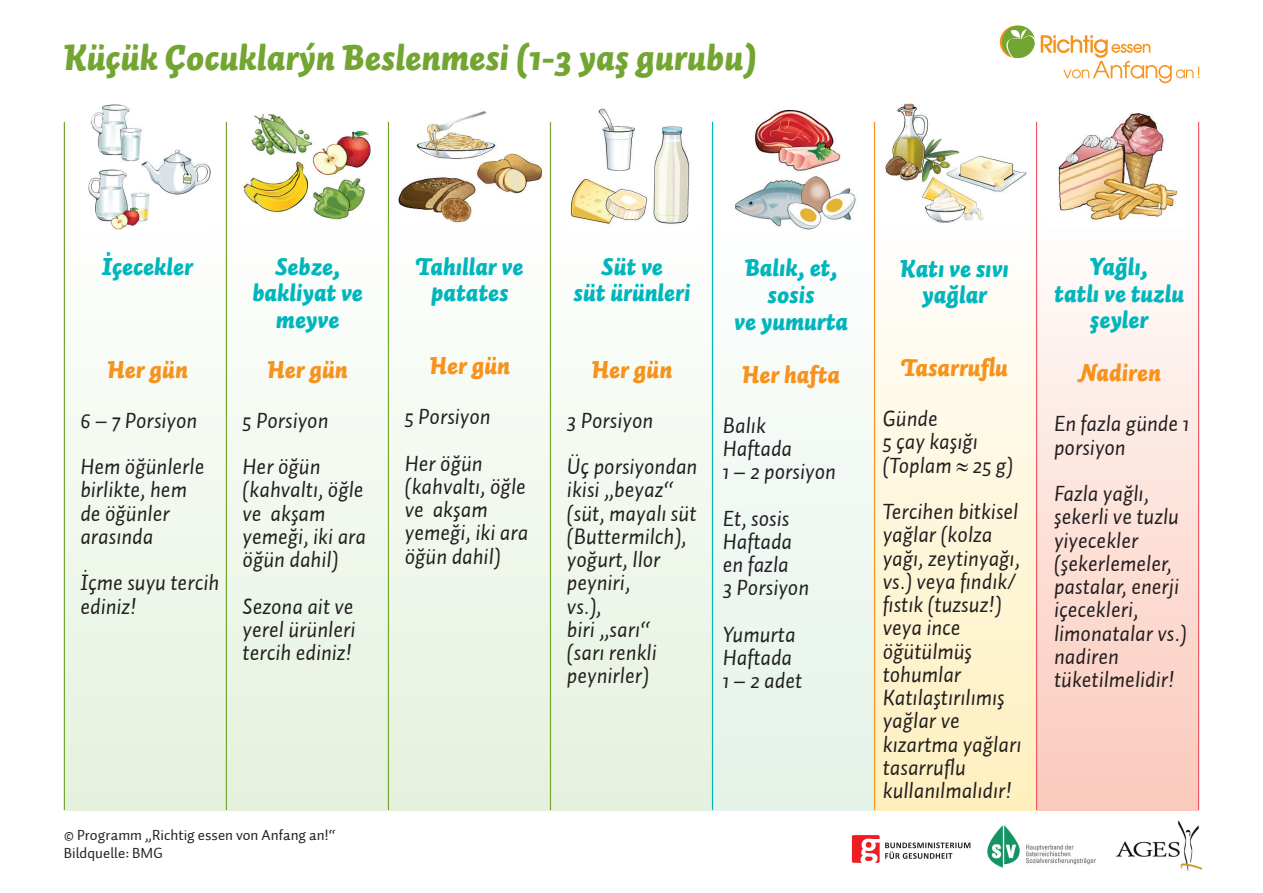
<style>
.page{position:relative;width:1263px;height:893px;background:#fff}
.page>*{position:absolute;margin:0;border:0;box-sizing:border-box;transform-origin:0 0}
.Headline_grün{font:italic 900 36px "Auto 2";color:#73a532}
.Tabelle_HL_blau{font:italic 900 24.15px/26.5px "Auto 2";color:#00b6bc;text-align:center}
.Tabelle_HL_orange{font:italic 900 24.15px "Auto 2";color:#f7931d}
.copy_tabelle{font:italic 22.5px/23.2px "Auto 1";color:#231f20}
.quelle{font:15px "Auto 1";color:#231f20}
</style>
<div class="page">
<svg style="left:999px;top:25px;width:200px;height:58px"></svg>
<img style="left:987px;top:825px;width:108px;height:42px">
<img style="left:1117px;top:820px;width:85px;height:51px">
<svg style="left:851px;top:834px;width:29px;height:29px"></svg>
<svg style="left:852px;top:835px;width:118px;height:28px"></svg>
<div style="left:1037px;top:213px;width:161px;height:597px;background:linear-gradient(to bottom,#fefefd,#fbc8ba)"></div>
<div style="left:64px;top:213px;width:649px;height:597px;background:linear-gradient(to bottom,#feffff,#e4f1dd)"></div>
<div style="left:713px;top:213px;width:161px;height:597px;background:#f0f8f3"></div>
<div style="left:875px;top:213px;width:161px;height:597px;background:linear-gradient(to bottom,#fefefe,#feefbd)"></div>
<hr style="left:226px;top:122px;width:1px;height:688px;background:#73a532">
<hr style="left:64px;top:122px;width:1px;height:688px;background:#73a532">
<hr style="left:388px;top:122px;width:1px;height:688px;background:#73a532">
<hr style="left:550px;top:122px;width:1px;height:688px;background:#73a532">
<hr style="left:712px;top:122px;width:1px;height:688px;background:#00b6bc">
<hr style="left:874px;top:122px;width:1px;height:688px;background:#f7931d">
<hr style="left:1036px;top:122px;width:1px;height:688px;background:#f05a67">
<hr style="left:1198px;top:122px;width:1px;height:688px;background:#f05a67">
<img style="left:79px;top:104px;width:133px;height:127px">
<img style="left:241px;top:114px;width:133px;height:109px">
<img style="left:395px;top:111px;width:148px;height:117px">
<img style="left:567px;top:108px;width:129px;height:123px">
<img style="left:724px;top:110px;width:140px;height:121px">
<img style="left:882px;top:103px;width:148px;height:123px">
<img style="left:1049px;top:113px;width:138px;height:117px">
<p class="Headline_grün" style="left:64px;top:34px;width:694px">Küçük Çocuklarýn Beslenmesi (1-3 yaş gurubu)</p>
<p class="Tabelle_HL_blau" style="left:102px;top:254px;width:92px">İçecekler</p>
<p class="Tabelle_HL_orange" style="left:108px;top:353px;width:82px">Her gün</p>
<p class="copy_tabelle" style="left:80px;top:397px;width:126px;line-height:46.5px">6 – 7 Porsiyon<br>Hem öğünlerle</p>
<p class="copy_tabelle" style="left:80px;top:478px;width:108px">birlikte, hem de öğünler arasında</p>
<p class="copy_tabelle" style="left:80px;top:571px;width:140px">İçme suyu tercih ediniz!</p>
<p class="Tabelle_HL_blau" style="left:252px;top:254px;width:112px">Sebze, bakliyat ve meyve</p>
<p class="Tabelle_HL_orange" style="left:268px;top:353px;width:82px">Her gün</p>
<p class="copy_tabelle" style="left:243px;top:397px;width:87px;line-height:46.5px">5 Porsiyon<br>Her öğün</p>
<p class="copy_tabelle" style="left:243px;top:478px;width:125px">(kahvaltı, öğle ve akşam yemeği, iki ara öğün dahil)</p>
<p class="copy_tabelle" style="left:243px;top:594px;width:114px;text-align:justify">Sezona ait ve yerel ürünleri tercih ediniz!</p>
<p class="Tabelle_HL_blau" style="left:416px;top:254px;width:109px">Tahıllar ve</p>
<p class="Tabelle_HL_blau" style="left:431px;top:280px;width:79px">patates</p>
<p class="Tabelle_HL_orange" style="left:430px;top:350px;width:82px">Her gün</p>
<p class="copy_tabelle" style="left:405px;top:393px;width:87px;line-height:46.5px">5 Porsiyon<br>Her öğün</p>
<p class="copy_tabelle" style="left:405px;top:475px;width:125px">(kahvaltı, öğle ve akşam yemeği, iki ara öğün dahil)</p>
<p class="Tabelle_HL_blau" style="left:574px;top:254px;width:119px">Süt ve<br>süt ürünleri</p>
<p class="Tabelle_HL_orange" style="left:592px;top:353px;width:82px">Her gün</p>
<p class="copy_tabelle" style="left:567px;top:397px;width:132px;line-height:46.5px">3 Porsiyon<br>Üç porsiyondan</p>
<p class="copy_tabelle" style="left:567px;top:478px;width:131px">ikisi „beyaz“ (süt, mayalı süt (Buttermilch), yoğurt, llor peyniri,</p>
<p class="copy_tabelle" style="left:567px;top:594px;width:85px">vs.),<br>biri „sarı“</p>
<p class="copy_tabelle" style="left:567px;top:641px;width:91px">(sarı renkli</p>
<p class="copy_tabelle" style="left:567px;top:664px;width:84px">peynirler)</p>
<p class="Tabelle_HL_blau" style="left:734px;top:255px;width:115px">Balık, et, sosis<br>ve yumurta</p>
<p class="Tabelle_HL_orange" style="left:742px;top:358px;width:99px">Her hafta</p>
<p class="copy_tabelle" style="left:723px;top:413px;width:115px">Balık<br>Haftada<br>1 – 2 porsiyon</p>
<p class="copy_tabelle" style="left:723px;top:506px;width:68px">Et, sosis</p>
<p class="copy_tabelle" style="left:723px;top:529px;width:88px">Haftada en fazla<br>3 Porsiyon</p>
<p class="copy_tabelle" style="left:723px;top:622px;width:81px">Yumurta<br>Haftada<br>1 – 2 adet</p>
<p class="Tabelle_HL_blau" style="left:900px;top:256px;width:110px">Katı ve sıvı</p>
<p class="Tabelle_HL_blau" style="left:922px;top:282px;width:66px">yağlar</p>
<p class="Tabelle_HL_orange" style="left:901px;top:352px;width:108px">Tasarruflu</p>
<p class="copy_tabelle" style="left:883px;top:407px;width:97px">Günde<br>5 çay kaşığı</p>
<p class="copy_tabelle" style="left:883px;top:453px;width:132px">(Toplam ≈ 25 g)</p>
<p class="copy_tabelle" style="left:883px;top:500px;width:139px">Tercihen bitkisel yağlar (kolza yağı, zeytinyağı, vs.) veya fındık/ fıstık (tuzsuz!) veya ince öğütülmüş tohumlar</p>
<p class="copy_tabelle" style="left:883px;top:686px;width:140px">Katılaştırılımış yağlar ve kızartma yağları tasarruflu kullanılmalıdır!</p>
<p class="Tabelle_HL_blau" style="left:1090px;top:254px;width:59px">Yağlı,</p>
<p class="Tabelle_HL_blau" style="left:1054px;top:281px;width:131px">tatlı ve tuzlu şeyler</p>
<p class="Tabelle_HL_orange" style="left:1077px;top:357px;width:85px">Nadiren</p>
<p class="copy_tabelle" style="left:1054px;top:412px;width:136px">En fazla günde 1 porsiyon</p>
<p class="copy_tabelle" style="left:1054px;top:482px;width:134px">Fazla yağlı, şekerli ve tuzlu yiyecekler (şekerlemeler, pastalar, enerji içecekleri, limonatalar vs.) nadiren tüketilmelidir!</p>
<p class="quelle" style="left:64px;top:826px;width:273px">© Programm „Richtig essen von Anfang an!“</p>
<p class="quelle" style="left:64px;top:844px;width:101px">Bildquelle: BMG</p>
</div>
